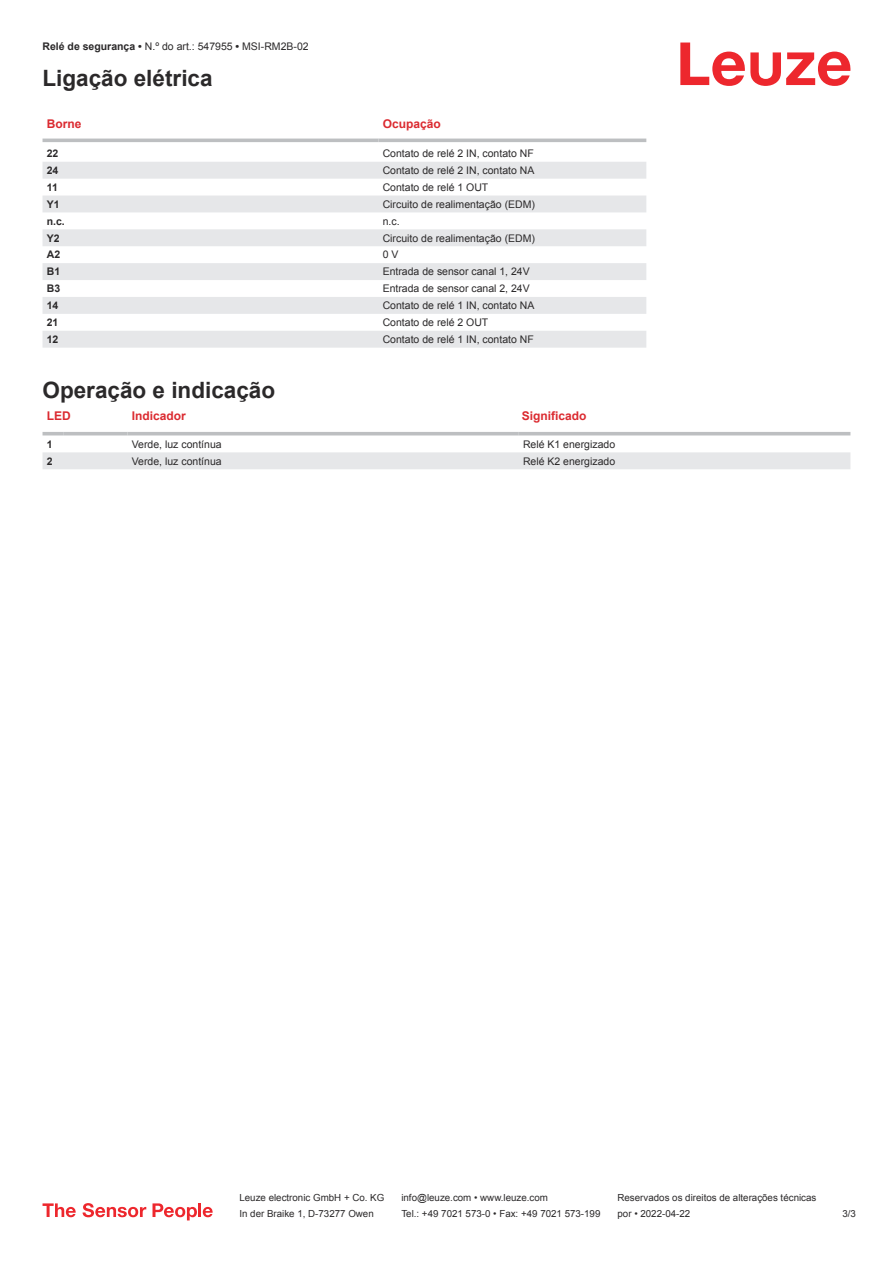
<style>
.page{position:relative;width:893px;height:1263px;background:#fff}
.page>*{position:absolute;margin:0;border:0;box-sizing:border-box;transform-origin:0 0}
.t1{font:700 22.5px "Arial";color:#2b292a}
.t2{font:700 12px "Arial";color:#db2a30}
.t3{font:10.5px "Arial";color:#2b292a}
.t4{font:700 10.5px "Arial";color:#2b292a}
.t5{font:9.75px "Arial";color:#2b292a}
.s1{font-weight:700}
</style>
<div class="page">
<svg style="left:680px;top:43px;width:170px;height:43px"></svg>
<svg style="left:43px;top:138px;width:603px;height:1px"></svg>
<svg style="left:43px;top:162px;width:603px;height:186px;fill:#e6e7e9"></svg>
<hr style="left:43px;top:139px;width:335px;height:3px;background:#bdbfc1">
<hr style="left:378px;top:139px;width:268px;height:3px;background:#bdbfc1">
<svg style="left:43px;top:435px;width:807px;height:34px"></svg>
<hr style="left:43px;top:432px;width:21px;height:3px;background:#bdbfc1">
<hr style="left:64px;top:432px;width:64px;height:3px;background:#bdbfc1">
<hr style="left:128px;top:432px;width:391px;height:3px;background:#bdbfc1">
<hr style="left:519px;top:432px;width:331px;height:3px;background:#bdbfc1">
<svg style="left:43px;top:1203px;width:33px;height:14px"></svg>
<svg style="left:83px;top:1203px;width:63px;height:14px"></svg>
<svg style="left:153px;top:1203px;width:44px;height:17px"></svg>
<hr style="left:198px;top:1203px;width:3px;height:14px;background:#ed272d">
<svg style="left:203px;top:1207px;width:10px;height:10px"></svg>
<p class="t3" style="left:43px;top:43px;width:268px"><span class="s1">Relé de segurança •</span> N.º do art.: 547955 <span class="s1">•</span> MSI-RM2B-02</p>
<h1 class="t1" style="left:43px;top:70px;width:172px">Ligação elétrica</h1>
<p class="t2" style="left:47px;top:119px;width:36px">Borne</p>
<p class="t2" style="left:383px;top:119px;width:60px">Ocupação</p>
<p class="t4" style="left:47px;top:149px;width:13px">22</p>
<p class="t3" style="left:383px;top:149px;width:153px">Contato de relé 2 IN, contato NF</p>
<p class="t4" style="left:47px;top:166px;width:13px">24</p>
<p class="t3" style="left:383px;top:166px;width:153px">Contato de relé 2 IN, contato NA</p>
<p class="t4" style="left:47px;top:183px;width:13px">11</p>
<p class="t3" style="left:383px;top:183px;width:107px">Contato de relé 1 OUT</p>
<p class="t4" style="left:47px;top:200px;width:14px">Y1</p>
<p class="t3" style="left:383px;top:200px;width:154px">Circuito de realimentação (EDM)</p>
<p class="t4" style="left:47px;top:217px;width:20px">n.c.</p>
<p class="t3" style="left:383px;top:217px;width:18px">n.c.</p>
<p class="t4" style="left:47px;top:234px;width:14px">Y2</p>
<p class="t3" style="left:383px;top:234px;width:154px">Circuito de realimentação (EDM)</p>
<p class="t4" style="left:47px;top:251px;width:15px">A2</p>
<p class="t3" style="left:383px;top:251px;width:17px">0 V</p>
<p class="t4" style="left:47px;top:268px;width:15px">B1</p>
<p class="t3" style="left:383px;top:268px;width:149px">Entrada de sensor canal 1, 24V</p>
<p class="t4" style="left:47px;top:285px;width:15px">B3</p>
<p class="t3" style="left:383px;top:285px;width:149px">Entrada de sensor canal 2, 24V</p>
<p class="t4" style="left:47px;top:301px;width:13px">14</p>
<p class="t3" style="left:383px;top:301px;width:153px">Contato de relé 1 IN, contato NA</p>
<p class="t4" style="left:47px;top:318px;width:13px">21</p>
<p class="t3" style="left:383px;top:318px;width:107px">Contato de relé 2 OUT</p>
<p class="t4" style="left:47px;top:335px;width:13px">12</p>
<p class="t3" style="left:383px;top:335px;width:153px">Contato de relé 1 IN, contato NF</p>
<h1 class="t1" style="left:43px;top:381px;width:234px">Operação e indicação</h1>
<p class="t2" style="left:47px;top:411px;width:25px">LED</p>
<p class="t2" style="left:132px;top:411px;width:56px">Indicador</p>
<p class="t2" style="left:522px;top:411px;width:66px">Significado</p>
<p class="t4" style="left:47px;top:440px;width:7px">1</p>
<p class="t3" style="left:132px;top:440px;width:91px">Verde, luz contínua</p>
<p class="t3" style="left:523px;top:440px;width:94px">Relé K1 energizado</p>
<p class="t4" style="left:47px;top:457px;width:7px">2</p>
<p class="t3" style="left:132px;top:457px;width:91px">Verde, luz contínua</p>
<p class="t3" style="left:523px;top:457px;width:94px">Relé K2 energizado</p>
<p class="t5" style="left:239px;top:1194px;width:146px">Leuze electronic GmbH + Co. KG</p>
<p class="t5" style="left:401px;top:1194px;width:148px">info@leuze.com • www.leuze.com</p>
<p class="t5" style="left:617px;top:1194px;width:200px">Reservados os direitos de alterações técnicas</p>
<p class="t5" style="left:239px;top:1210px;width:136px">In der Braike 1, D-73277 Owen</p>
<p class="t5" style="left:401px;top:1210px;width:201px">Tel.: +49 7021 573-0 • Fax: +49 7021 573-199</p>
<p class="t5" style="left:617px;top:1210px;width:74px">por • 2022-04-22</p>
<p class="t5" style="left:842px;top:1210px;width:15px">3 /3</p>
</div>
